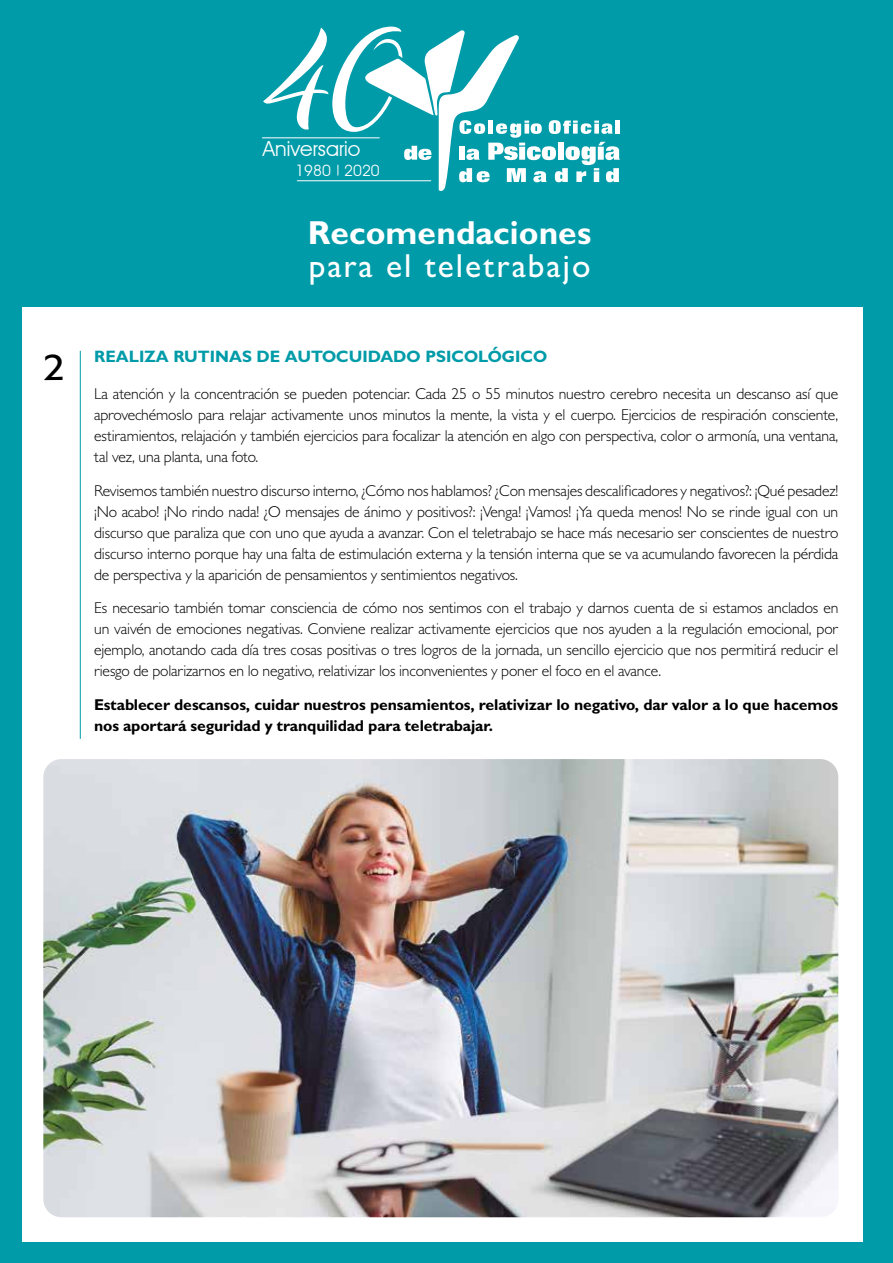
<style>
.page{position:relative;width:893px;height:1263px;background:#009ba8}
.page>*{position:absolute;margin:0;border:0;box-sizing:border-box;transform-origin:0 0}
.t1{font:37.2px "Formata";color:#000}
.t2{font:700 33.45px "Gill Sans MT Pro";color:#fff}
.t3{font:500 33.3px "Gill Sans MT Pro";letter-spacing:.06em;color:#fff}
.t4{font:20.85px "Advantage";color:#fff}
.t5{font:700 16.5px "Gill Sans MT Pro";color:#009ba8}
.t6{font:300 15.75px/21px "Gill Sans MT Pro";letter-spacing:-.01em;color:#000;text-align:justify}
.t7{font:700 15.75px/21px "Gill Sans MT Pro";letter-spacing:-.01em;color:#000}
.t8{font:15.75px "Advantage";color:#fff}
</style>
<div class="page">
<div style="left:23px;top:307px;width:840px;height:935px;background:#fff"></div>
<hr style="left:80px;top:351px;width:1px;height:388px;background:#009ba8">
<svg style="left:263px;top:26px;width:357px;height:165px"></svg>
<hr style="left:262px;top:138px;width:118px;height:1px;background:#fff">
<hr style="left:297px;top:180px;width:134px;height:1px;background:#fff">
<img style="left:43px;top:759px;width:795px;height:458px">
<h1 class="t1" style="left:43px;top:345px;width:23px">2</h1>
<h3 class="t4" style="left:263px;top:136px;width:99px">Aniversario</h3>
<p class="t8" style="left:295px;top:161px;width:86px">1980 2020</p>
<h2 class="t2" style="left:308px;top:212px;width:285px">Recomendaciones</h2>
<h3 class="t3" style="left:309px;top:246px;width:283px">para el teletrabajo</h3>
<p class="t5" style="left:94px;top:346px;width:455px">REALIZA RUTINAS DE AUTOCUIDADO PSICOLÓGICO</p>
<p class="t6" style="left:94px;top:383px;width:746px">La atención y la concentración se pueden potenciar. Cada 25 o 55 minutos nuestro cerebro necesita un descanso así que aprovechémoslo para relajar activamente unos minutos la mente, la vista y el cuerpo. Ejercicios de respiración consciente, estiramientos, relajación y también ejercicios para focalizar la atención en algo con perspectiva, color o armonía, una ventana, tal vez, una planta, una foto.</p>
<p class="t6" style="left:94px;top:479px;width:746px">Revisemos también nuestro discurso interno, ¿Cómo nos hablamos? ¿Con mensajes descalificadores y negativos?: ¡Qué pesadez! ¡No acabo! ¡No rindo nada! ¿O mensajes de ánimo y positivos?: ¡Venga! ¡Vamos! ¡Ya queda menos! No se rinde igual con un discurso que paraliza que con uno que ayuda a avanzar. Con el teletrabajo se hace más necesario ser conscientes de nuestro discurso interno porque hay una falta de estimulación externa y la tensión interna que se va acumulando favorecen la pérdida de perspectiva y la aparición de pensamientos y sentimientos negativos.</p>
<p class="t6" style="left:94px;top:597px;width:746px">Es necesario también tomar consciencia de cómo nos sentimos con el trabajo y darnos cuenta de si estamos anclados en un vaivén de emociones negativas. Conviene realizar activamente ejercicios que nos ayuden a la regulación emocional, por ejemplo, anotando cada día tres cosas positivas o tres logros de la jornada, un sencillo ejercicio que nos permitirá reducir el riesgo de polarizarnos en lo negativo, relativizar los inconvenientes y poner el foco en el avance.</p>
<p class="t7" style="left:94px;top:694px;width:746px">Establecer descansos, cuidar nuestros pensamientos, relativizar lo negativo, dar valor a lo que hacemos nos aportará seguridad y tranquilidad para teletrabajar.</p>
</div>
